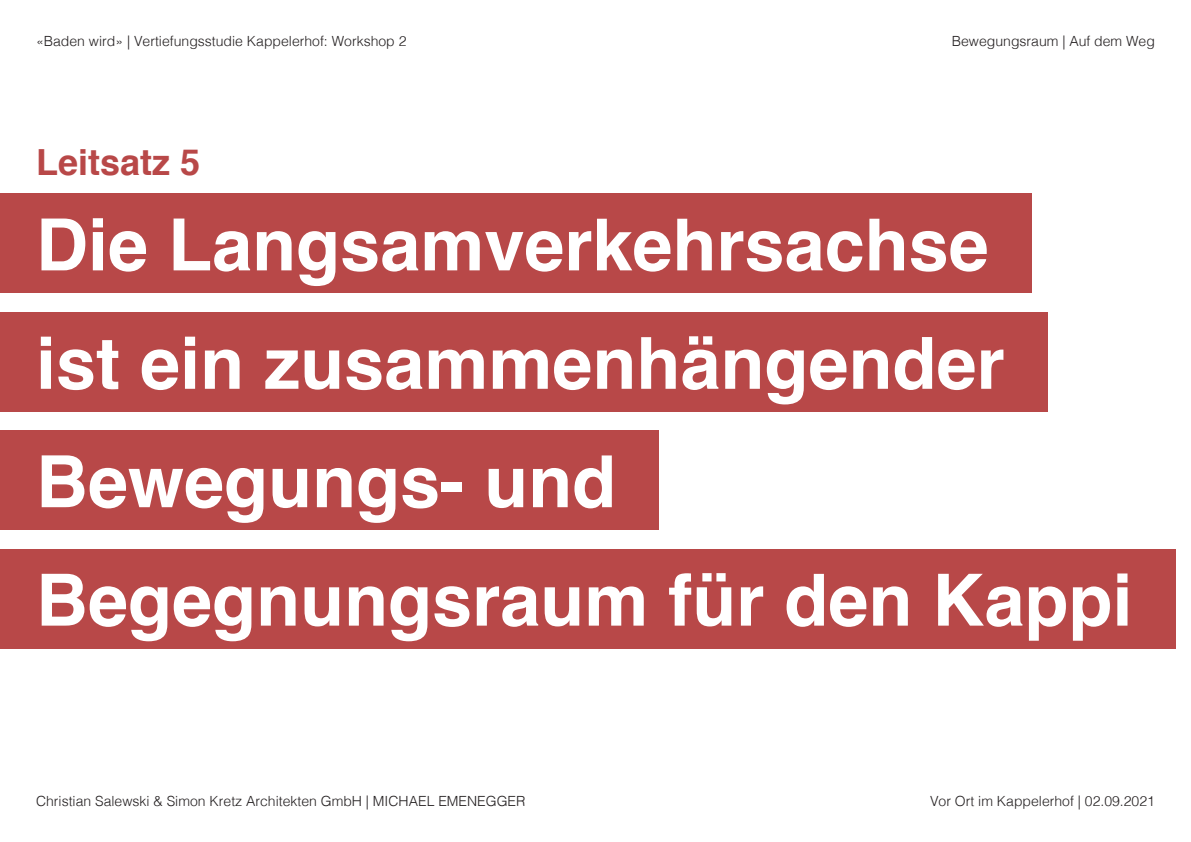
<style>
.page{position:relative;width:1191px;height:842px;background:#fff}
.page>*{position:absolute;margin:0;border:0;box-sizing:border-box;transform-origin:0 0}
.Bildbeschreibung{font:700 72px "Helvetica";color:#fff}
.Bildbeschreibung-2{font:700 36px "Helvetica";color:#b84848}
.t1{font:300 14px "Helvetica";color:#231f20}
</style>
<div class="page">
<div style="left:0;top:312px;width:1047px;height:99px;background:#b84848"></div>
<div style="left:0;top:430px;width:658px;height:100px;background:#b84848"></div>
<div style="left:0;top:549px;width:1175px;height:99px;background:#b84848"></div>
<div style="left:0;top:194px;width:1031px;height:99px;background:#b84848"></div>
<p class="t1" style="left:36px;top:29px;width:372px">«Baden wird» | Vertiefungsstudie Kappelerhof: Workshop 2</p>
<p class="Bildbeschreibung-2" style="left:36px;top:133px;width:166px">Leitsatz 5</p>
<p class="t1" style="left:951px;top:29px;width:205px">Bewegungsraum | Auf dem Weg</p>
<p class="Bildbeschreibung" style="left:36px;top:187px;width:954px">Die Langsamverkehrsachse</p>
<p class="Bildbeschreibung" style="left:36px;top:305px;width:970px">ist ein zusammenhängender</p>
<p class="Bildbeschreibung" style="left:36px;top:424px;width:582px">Bewegungs- und</p>
<p class="Bildbeschreibung" style="left:36px;top:542px;width:1098px">Begegnungsraum für den Kappi</p>
<p class="t1" style="left:36px;top:789px;width:491px">Christian Salewski &amp; Simon Kretz Architekten GmbH | MICHAEL EMENEGGER</p>
<p class="t1" style="left:930px;top:789px;width:226px">Vor Ort im Kappelerhof | 02.09.2021</p>
</div>
